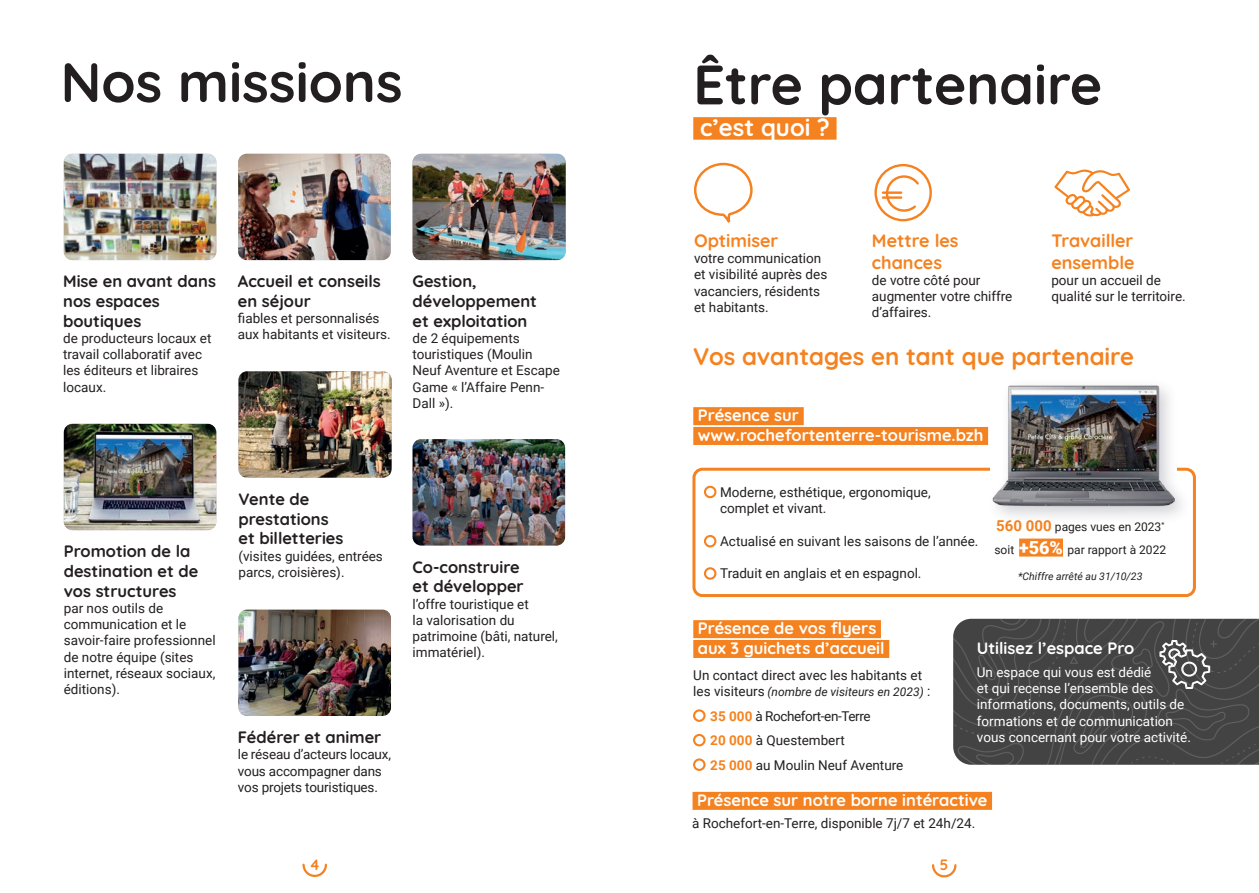
<style>
.page{position:relative;width:1259px;height:893px;background:#fff}
.page>*{position:absolute;margin:0;border:0;box-sizing:border-box;transform-origin:0 0}
.t1{font:700 55.5px "Quicksand";color:#231f20}
.t2{font:700 24px "Quicksand";color:#f58220}
.t3{font:700 24px "Quicksand";color:#fff}
.t4{font:700 18px/21.6px "Quicksand";color:#f58220}
.t5{font:700 16.5px/19.8px "Quicksand";color:#231f20}
.t6{font:700 16.5px/19.8px "Quicksand";color:#fff}
.t7{font:700 15px "Quicksand";color:#f58220}
.t8{font:13.5px/16.2px "Roboto";color:#231f20}
.t9{font:13.5px/16.2px "Roboto";color:#fff}
.t10{font:12px/23.4px "Roboto";color:#231f20}
.t11{font:italic 12px "Roboto";color:#231f20}
.t12{font:italic 10.5px "Roboto";color:#231f20}
.s1{font-weight:700;font-size:15px;color:#f58220}
.s2{font-weight:900;font-size:18px;color:#fff}
.s3{font-style:normal;font-size:13.5px}
.s4{font-weight:700;color:#f58220}
</style>
<div class="page">
<div style="left:692px;top:468px;width:504px;height:129px;border:3px solid #f58220;border-radius:9px"></div>
<img style="left:238px;top:154px;width:153px;height:106px">
<img style="left:238px;top:610px;width:153px;height:106px">
<img style="left:64px;top:154px;width:152px;height:106px">
<img style="left:64px;top:424px;width:152px;height:106px">
<img style="left:412px;top:439px;width:153px;height:106px">
<img style="left:412px;top:154px;width:154px;height:106px">
<img style="left:238px;top:371px;width:153px;height:107px">
<svg style="left:953px;top:619px;width:306px;height:146px;background:#484849"></svg>
<svg style="left:694px;top:162px;width:59px;height:61px"></svg>
<svg style="left:1054px;top:170px;width:76px;height:46px"></svg>
<div style="left:874px;top:164px;width:58px;height:57px;border:2px solid #f58220;border-radius:50%"></div>
<svg style="left:884px;top:174px;width:37px;height:39px"></svg>
<hr style="left:883px;top:191px;width:18px;height:3px;background:#f58220">
<hr style="left:883px;top:196px;width:18px;height:3px;background:#f58220">
<div style="left:693px;top:407px;width:110px;height:18px;background:#f58220"></div>
<div style="left:693px;top:427px;width:295px;height:18px;background:#f58220"></div>
<div style="left:693px;top:620px;width:188px;height:18px;background:#f58220"></div>
<div style="left:693px;top:640px;width:196px;height:18px;background:#f58220"></div>
<div style="left:692px;top:792px;width:300px;height:18px;background:#f58220"></div>
<div style="left:693px;top:117px;width:143px;height:23px;background:#f58220"></div>
<div style="left:1019px;top:539px;width:44px;height:18px;background:#f58220"></div>
<div style="left:985px;top:377px;width:208px;height:149px;background:#fefefe"></div>
<img style="left:972px;top:385px;width:215px;height:132px">
<div style="left:693px;top:709px;width:12px;height:13px;border:2px solid #f58220;border-radius:50%"></div>
<div style="left:693px;top:734px;width:12px;height:12px;border:2px solid #f58220;border-radius:50%"></div>
<div style="left:693px;top:758px;width:12px;height:13px;border:2px solid #f58220;border-radius:50%"></div>
<div style="left:704px;top:567px;width:12px;height:13px;border:2px solid #f58220;border-radius:50%"></div>
<div style="left:704px;top:535px;width:12px;height:12px;border:2px solid #f58220;border-radius:50%"></div>
<div style="left:704px;top:486px;width:12px;height:12px;border:2px solid #f58220;border-radius:50%"></div>
<svg style="left:302px;top:863px;width:25px;height:14px"></svg>
<svg style="left:932px;top:864px;width:25px;height:14px"></svg>
<h1 class="t1" style="left:61px;top:39px;width:343px">Nos missions</h1>
<p class="t5" style="left:63px;top:270px;width:154px">Mise en avant dans nos espaces boutiques</p>
<p class="t8" style="left:63px;top:330px;width:150px">de producteurs locaux et travail collaboratif avec les éditeurs et libraires locaux.</p>
<p class="t5" style="left:238px;top:270px;width:144px">Accueil et conseils en séjour</p>
<p class="t8" style="left:238px;top:310px;width:154px">fiables et personnalisés aux habitants et visiteurs.</p>
<p class="t5" style="left:412px;top:270px;width:126px">Gestion, développement et exploitation</p>
<p class="t8" style="left:412px;top:330px;width:149px">de 2 équipements touristiques (Moulin<br>Neuf Aventure et Escape<br>Game « l’Affaire Penn-<br>Dall »).</p>
<p class="t5" style="left:64px;top:540px;width:136px">Promotion de la destination et de vos structures</p>
<p class="t8" style="left:64px;top:600px;width:153px">par nos outils de communication et le savoir-faire professionnel de notre équipe (sites internet, réseaux sociaux, éditions).</p>
<p class="t5" style="left:238px;top:487px;width:106px">Vente de prestations et billetteries</p>
<p class="t8" style="left:238px;top:547px;width:146px">(visites guidées, entrées parcs, croisières).</p>
<p class="t5" style="left:412px;top:555px;width:113px">Co-construire et développer</p>
<p class="t8" style="left:412px;top:595px;width:147px">l’offre touristique et<br>la valorisation du patrimoine (bâti, naturel, immatériel).</p>
<p class="t5" style="left:238px;top:726px;width:145px">Fédérer et animer</p>
<p class="t8" style="left:238px;top:746px;width:155px">le réseau d’acteurs locaux, vous accompagner dans vos projets touristiques.</p>
<h1 class="t1" style="left:693px;top:42px;width:410px">Être partenaire</h1>
<h2 class="t3" style="left:700px;top:109px;width:131px">c’est quoi ?</h2>
<h3 class="t4" style="left:694px;top:228px;width:86px">Optimiser</h3>
<p class="t8" style="left:694px;top:250px;width:135px">votre communication et visibilité auprès des vacanciers, résidents et habitants.</p>
<h3 class="t4" style="left:872px;top:228px;width:88px">Mettre les chances</h3>
<p class="t8" style="left:872px;top:271px;width:142px">de votre côté pour augmenter votre chiffre d’affaires.</p>
<h3 class="t4" style="left:1051px;top:228px;width:85px">Travailler ensemble</h3>
<p class="t8" style="left:1051px;top:271px;width:136px">pour un accueil de qualité sur le territoire.</p>
<h2 class="t2" style="left:693px;top:338px;width:442px">Vos avantages en tant que partenaire</h2>
<p class="t6" style="left:698px;top:404px;width:287px">Présence sur www.rochefortenterre-tourisme.bzh</p>
<p class="t8" style="left:720px;top:483px;width:212px">Moderne, esthétique, ergonomique, complet et vivant.</p>
<p class="t8" style="left:720px;top:532px;width:260px">Actualisé en suivant les saisons de l’année.</p>
<p class="t8" style="left:720px;top:564px;width:203px">Traduit en anglais et en espagnol.</p>
<p class="t10" style="left:994px;top:514px;width:173px"><span class="s1">560 000</span> pages vues en 2023<sup>* </sup>soit <span class="s2">+56%</span> par rapport à 2022</p>
<p class="t12" style="left:1018px;top:569px;width:126px">*Chiffre arrêté au 31/10/23</p>
<p class="t6" style="left:698px;top:617px;width:188px">Présence de vos flyers aux 3 guichets d’accueil</p>
<p class="t8" style="left:693px;top:666px;width:230px">Un contact direct avec les habitants et</p>
<p class="t11" style="left:693px;top:683px;width:238px"><span class="s3">les visiteurs</span> (nombre de visiteurs en 2023) <span class="s3">:</span></p>
<p class="t8" style="left:710px;top:703px;width:195px;line-height:24.8px"><span class="s4">35 000</span> à Rochefort-en-Terre<br><span class="s4">20 000</span> à Questembert<br><span class="s4">25 000</span> au Moulin Neuf Aventure</p>
<p class="t6" style="left:977px;top:637px;width:159px">Utilisez l’espace Pro</p>
<p class="t9" style="left:977px;top:664px;width:216px">Un espace qui vous est dédié<br>et qui recense l’ensemble des informations, documents, outils de formations et de communication vous concernant pour votre activité.</p>
<p class="t6" style="left:697px;top:789px;width:292px">Présence sur notre borne intéractive</p>
<p class="t8" style="left:692px;top:815px;width:285px">à Rochefort-en-Terre, disponible 7j/7 et 24h/24.</p>
<p class="t7" style="left:309px;top:853px;width:12px">4</p>
<p class="t7" style="left:940px;top:853px;width:10px">5</p>
</div>
